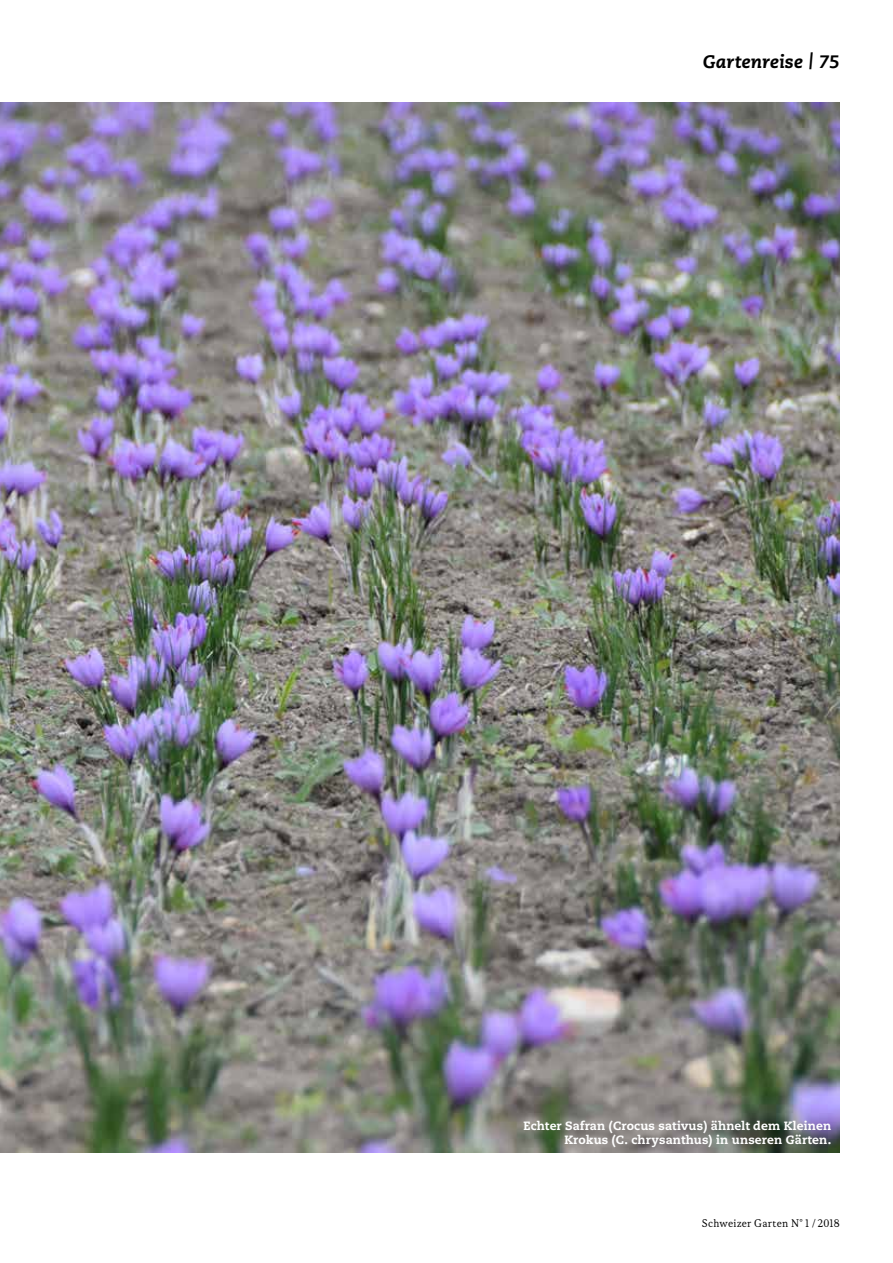
<style>
.page{position:relative;width:893px;height:1263px;background:#fff}
.page>*{position:absolute;margin:0;border:0;box-sizing:border-box;transform-origin:0 0}
.t1{font:italic 800 18px "Caecilia";letter-spacing:.01em;color:#000}
.t2{font:800 12px/14.4px "Caecilia";letter-spacing:.01em;color:#fff;text-align:right}
.t3{font:12px "Korpus A";letter-spacing:.015em;color:#000}
</style>
<div class="page">
<img style="left:0;top:102px;width:840px;height:1050px">
<h1 class="t1" style="left:703px;top:51px;width:138px">Gartenreise <sup>|</sup> 75</h1>
<p class="t2" style="left:523px;top:1118px;width:309px">Echter Safran (Crocus sativus) ähnelt dem Kleinen<br>Krokus (C. chrysanthus) in unseren Gärten.</p>
<p class="t3" style="left:702px;top:1217px;width:139px">Schweizer Garten N°1 / 2018</p>
</div>
